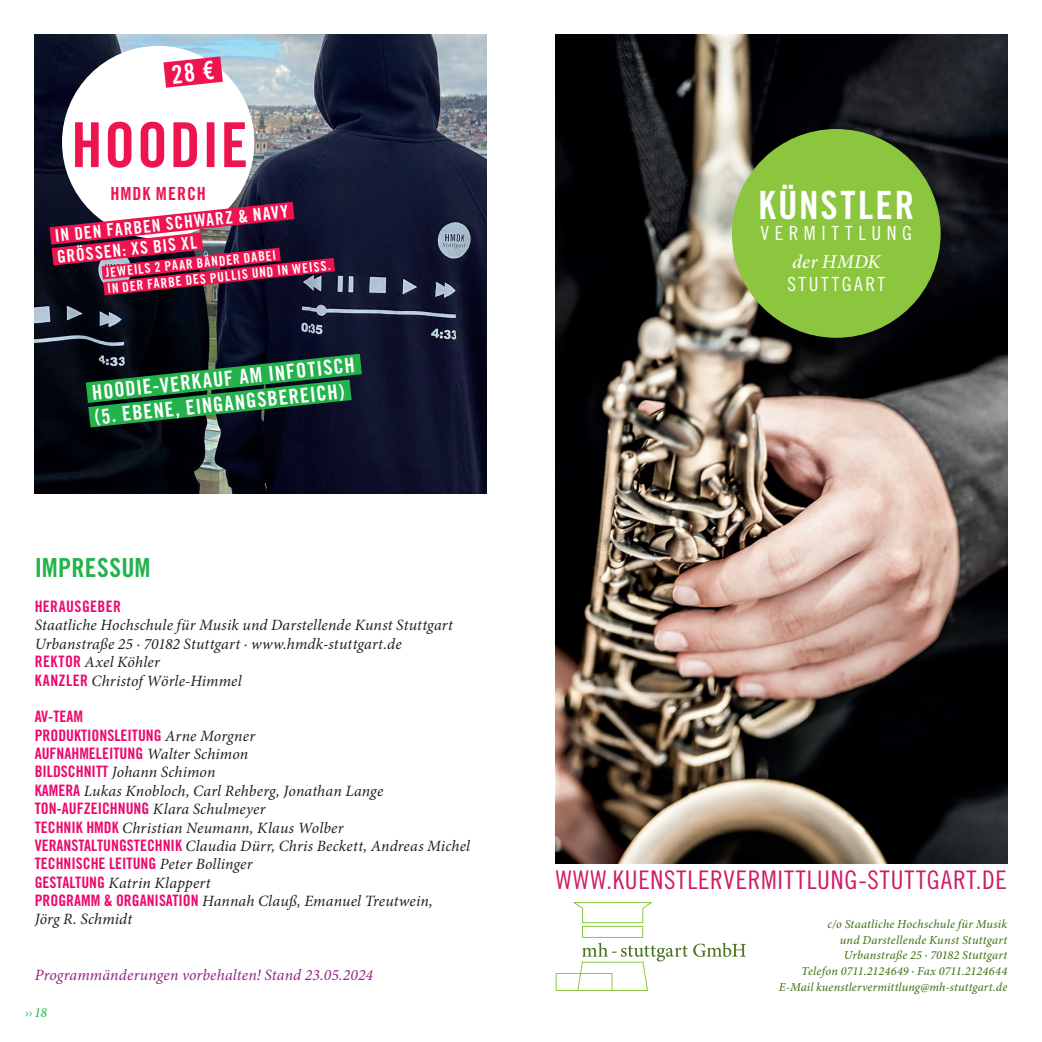
<style>
.page{position:relative;width:1042px;height:1042px;background:#fff}
.page>*{position:absolute;margin:0;border:0;box-sizing:border-box;transform-origin:0 0}
.t1{font:39.02px "Trade Gothic Bold Cond Twenty";letter-spacing:.06em;color:#fff}
.t2{font:26.25px "Trade Gothic Bold Cond Twenty";letter-spacing:.01em;color:#23b24b}
.t3{font:25.55px "Trade Gothic Cond Eighteen";letter-spacing:.035em;color:#d01b65}
.t4{font:20.47px/24.7px "Trade Gothic Bold Cond Twenty";color:#fff}
.t5{font:19.43px "Trade Gothic Cond Eighteen";letter-spacing:.275em;color:#fff}
.t6{font:19.43px "Trade Gothic Cond Eighteen";letter-spacing:.13em;color:#fff}
.t7{font:italic 500 19.43px "Minion Pro";letter-spacing:.01em;color:#fff}
.t8{font:18.03px "Trade Gothic Bold Cond Twenty";letter-spacing:.055em;color:#ed1450}
.t9{font:17.5px/21px "Trade Gothic Bold Cond Twenty";color:#fff}
.t10{font:italic 15.75px/18.4px "Minion Pro";letter-spacing:.01em;color:#231f20}
.t11{font:15.75px/18.4px "Trade Gothic Bold Cond Twenty";color:#ec096d}
.t12{font:italic 15.75px "Minion Pro";letter-spacing:.01em;color:#922685}
.t13{font:15.75px "Trade Gothic Bold Cond Twenty";letter-spacing:.025em;color:#ec096d}
.t14{font:italic 14px "Minion Pro";color:#23b24b}
.t15{font:13.3px/15.9px "Trade Gothic Bold Cond Twenty";color:#fff}
.t16{font:italic 500 12.25px/15.8px "Minion Pro";letter-spacing:.015em;color:#4b7520;text-align:right}
.s1{font-family:"Trade Gothic Bold Cond Twenty";font-style:normal;color:#ec096d}
.s2{font-family:"Minion Pro";font-style:italic;color:#231f20}
.s3{font-family:"Trade Gothic Bold Cond Twenty";font-weight:400;font-style:normal}
</style>
<div class="page">
<img style="left:35px;top:35px;width:451px;height:459px">
<div style="left:62px;top:46px;width:192px;height:193px;background:#fff;border-radius:50%"></div>
<svg style="left:75px;top:122px;width:171px;height:46px"></svg>
<svg style="left:64px;top:341px;width:319px;height:99px;background:#14482e"></svg>
<svg style="left:34px;top:191px;width:315px;height:112px;background:#7a3050"></svg>
<img style="left:556px;top:35px;width:451px;height:828px">
<div style="left:732px;top:129px;width:208px;height:209px;background:#8bc63e;border-radius:50%"></div>
<svg style="left:555px;top:902px;width:191px;height:89px"></svg>
<svg style="left:137px;top:41px;width:112px;height:62px"></svg>
<p class="t8" style="left:110px;top:183px;width:97px">HMDK MERCH</p>
<p class="t9" style="left:54px;top:225px;width:236px;rotate:-6deg">IN DEN FARBEN SCHWARZ &amp; NAVY<br>GRÖSSEN: XS BIS XL</p>
<p class="t15" style="left:105px;top:265px;width:226px;rotate:-6deg">JEWEILS 2 PAAR BÄNDER DABEI<br>IN DER FARBE DES PULLIS UND IN WEISS.</p>
<p class="t4" style="left:91px;top:380px;width:265px;rotate:-6deg">HOODIE-VERKAUF AM INFOTISCH (5. EBENE, EINGANGSBEREICH)</p>
<h2 class="t2" style="left:35px;top:551px;width:117px">IMPRESSUM</h2>
<p class="t13" style="left:35px;top:597px;width:88px">HERAUSGEBER</p>
<p class="t10" style="left:35px;top:616px;width:420px">Staatliche Hochschule für Musik und Darstellende Kunst Stuttgart Urbanstraße 25 · 70182 Stuttgart · www.hmdk-stuttgart.de<br><span class="s1">REKTOR</span> Axel Köhler<br><span class="s1">KANZLER</span> Christof Wörle-Himmel</p>
<p class="t11" style="left:35px;top:707px;width:222px">AV-TEAM<br>PRODUKTIONSLEITUNG <span class="s2">Arne Morgner<br></span>AUFNAHMELEITUNG <span class="s2">Walter Schimon</span></p>
<p class="t10" style="left:35px;top:763px;width:350px"><span class="s1">BILDSCHNITT</span> Johann Schimon<br><span class="s1">KAMERA</span> Lukas Knobloch, Carl Rehberg, Jonathan Lange</p>
<p class="t11" style="left:35px;top:799px;width:232px">TON-AUFZEICHNUNG <span class="s2">Klara Schulmeyer</span></p>
<p class="t10" style="left:35px;top:818px;width:437px"><span class="s1">TECHNIK HMDK</span> Christian Neumann, Klaus Wolber<br><span class="s1">VERANSTALTUNGSTECHNIK</span> Claudia Dürr, Chris Beckett, Andreas Michel</p>
<p class="t11" style="left:35px;top:854px;width:219px">TECHNISCHE LEITUNG <span class="s2">Peter Bollinger</span></p>
<p class="t10" style="left:35px;top:873px;width:400px"><span class="s1">GESTALTUNG</span> Katrin Klappert<br><span class="s1">PROGRAMM &amp; ORGANISATION</span> Hannah Clauß, Emanuel Treutwein,<br>Jörg R. Schmidt</p>
<p class="t12" style="left:35px;top:964px;width:340px">Programmänderungen vorbehalten! Stand 23.05.2024</p>
<p class="t14" style="left:25px;top:1003px;width:24px">›› 18</p>
<h1 class="t1" style="left:758px;top:182px;width:157px">KÜNSTLER</h1>
<p class="t5" style="left:760px;top:221px;width:153px">VERMITTLUNG</p>
<p class="t7" style="left:792px;top:248px;width:90px">der HMDK</p>
<p class="t6" style="left:787px;top:273px;width:99px">STUTTGART</p>
<h3 class="t3" style="left:556px;top:864px;width:453px">WWW.KUENSTLERVERMITTLUNG-STUTTGART.DE</h3>
<p class="t16" style="left:779px;top:916px;width:230px">c/o Staatliche Hochschule für Musik<br>und Darstellende Kunst Stuttgart Urbanstraße 25 <span class="s3">·</span> 70182 Stuttgart<br>Telefon 0711.2124649 <span class="s3">·</span> Fax 0711.2124644<br>E-Mail kuenstlervermittlung@mh-stuttgart.de</p>
</div>
